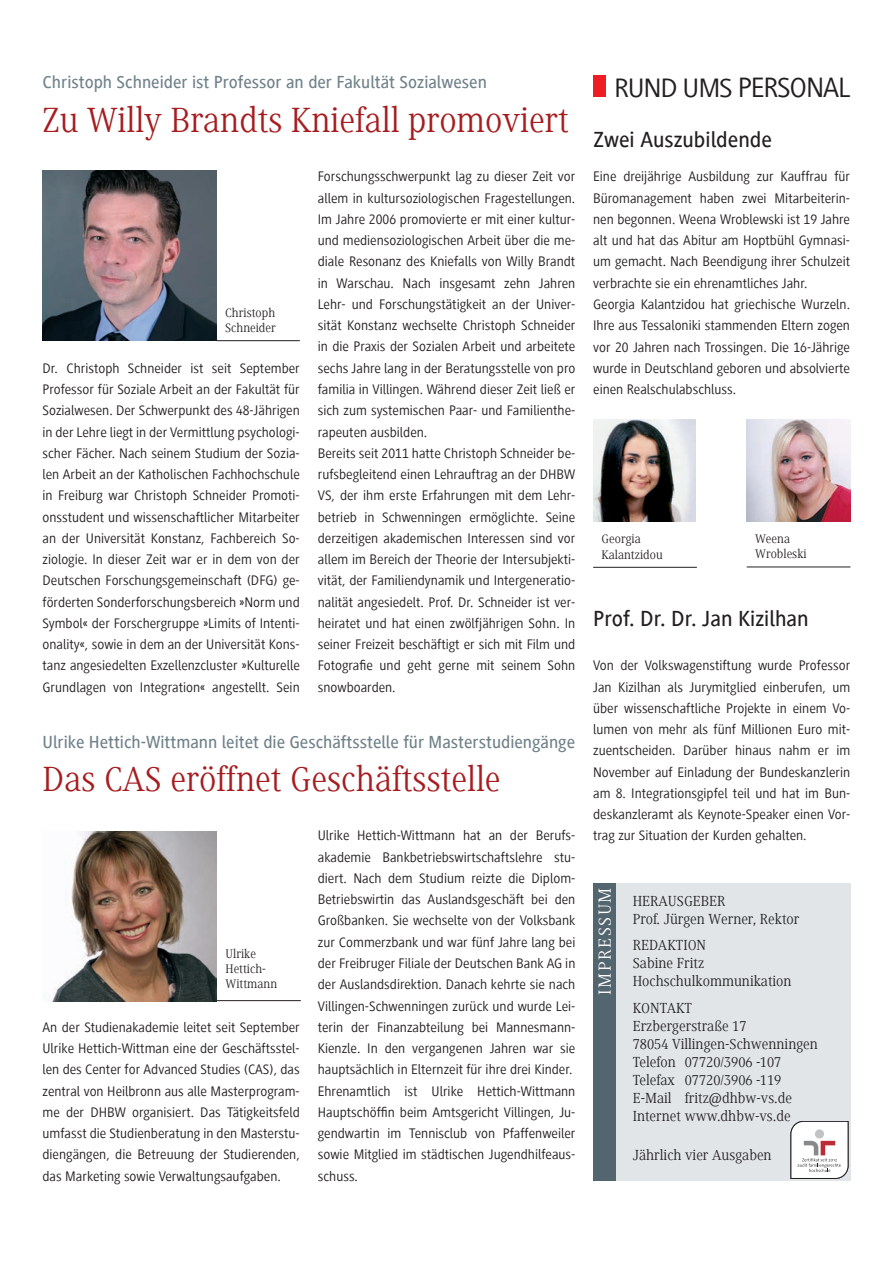
<style>
.page{position:relative;width:893px;height:1263px;background:#fff}
.page>*{position:absolute;margin:0;border:0;box-sizing:border-box;transform-origin:0 0}
.t1{font:36px "Generis Serif Com";color:#a61c1f}
.t2{font:28.8px "Generis Sans Com";letter-spacing:-.04em;color:#231f20}
.t3{font:500 22.5px "Generis Sans Com";color:#231f20}
.t4{font:500 18px "Generis Sans Com";color:#6f818a}
.t5{font:18px "Generis Serif Com";letter-spacing:.08em;color:#fff;scale:1.05 1}
.t6{font:15px/18px "Generis Serif Com";color:#231f20}
.t7{font:14.25px/21.3px "Generis Sans Com";color:#231f20;text-align:justify}
.t8{font:12.75px/15.3px "Generis Serif Com";color:#231f20}
.s1{font-size:27.45px}
</style>
<div class="page">
<div style="left:593px;top:75px;width:13px;height:22px;background:#ee1d23"></div>
<hr style="left:217px;top:1000px;width:84px;height:1px;background:#231f20">
<div style="left:616px;top:883px;width:234px;height:298px;background:#e1e5e8"></div>
<div style="left:593px;top:883px;width:23px;height:298px;background:#53656e"></div>
<svg style="left:791px;top:1121px;width:57px;height:58px;background:#e6e1e2"></svg>
<img style="left:42px;top:171px;width:175px;height:170px">
<hr style="left:217px;top:340px;width:83px;height:1px;background:#231f20">
<hr style="left:747px;top:567px;width:103px;height:1px;background:#231f20">
<hr style="left:593px;top:567px;width:104px;height:1px;background:#231f20">
<img style="left:746px;top:420px;width:104px;height:102px">
<img style="left:51px;top:831px;width:166px;height:170px">
<img style="left:593px;top:420px;width:102px;height:102px">
<p class="t4" style="left:43px;top:73px;width:446px">Christoph Schneider ist Professor an der Fakultät Sozialwesen</p>
<h1 class="t1" style="left:43px;top:100px;width:528px">Zu Willy Brandts Kniefall promoviert</h1>
<p class="t8" style="left:225px;top:305px;width:52px">Christoph<br>Schneider</p>
<p class="t7" style="left:43px;top:357px;width:259px">Dr. Christoph Schneider ist seit September Professor für Soziale Arbeit an der Fakultät für Sozialwesen. Der Schwerpunkt des 48-Jährigen in der Lehre liegt in der Vermittlung psychologi&shy;scher Fächer. Nach seinem Studium der Sozia&shy;len Arbeit an der Katholischen Fachhochschule in Freiburg war Christoph Schneider Promoti&shy;onsstudent und wissenschaftlicher Mitarbeiter an der Universität Konstanz, Fachbereich So&shy;ziologie. In dieser Zeit war er in dem von der Deutschen Forschungsgemeinschaft (DFG) ge&shy;förderten Sonderforschungsbereich »Norm und Symbol« der Forschergruppe »Limits of Intenti&shy;onality«, sowie in dem an der Universität Kons&shy;tanz angesiedelten Exzellenzcluster »Kulturelle Grundlagen von Integration« angestellt. Sein</p>
<p class="t7" style="left:318px;top:166px;width:259px;text-align:left">Forschungsschwerpunkt lag zu dieser Zeit vor allem in kultursoziologischen Fragestellungen.<br>Im Jahre 2006 promovierte er mit einer kultur&shy;und mediensoziologischen Arbeit über die me&shy;diale Resonanz des Kniefalls von Willy Brandt in Warschau. Nach insgesamt zehn Jahren Lehr- und Forschungstätigkeit an der Univer&shy;sität Konstanz wechselte Christoph Schneider in die Praxis der Sozialen Arbeit und arbeitete sechs Jahre lang in der Beratungsstelle von pro familia in Villingen. Während dieser Zeit ließ er sich zum systemischen Paar- und Familienthe&shy;rapeuten ausbilden.<br>Bereits seit 2011 hatte Christoph Schneider be&shy;rufsbegleitend einen Lehrauftrag an der DHBW VS, der ihm erste Erfahrungen mit dem Lehr&shy;betrieb in Schwenningen ermöglichte. Seine derzeitigen akademischen Interessen sind vor allem im Bereich der Theorie der Intersubjekti&shy;vität, der Familiendynamik und Intergeneratio&shy;nalität angesiedelt. Prof. Dr. Schneider ist ver&shy;heiratet und hat einen zwölfjährigen Sohn. In seiner Freizeit beschäftigt er sich mit Film und Fotografie und geht gerne mit seinem Sohn snowboarden.</p>
<p class="t4" style="left:43px;top:732px;width:534px">Ulrike Hettich-Wittmann leitet die Geschäftsstelle für Masterstudiengänge</p>
<h1 class="t1" style="left:43px;top:759px;width:460px">Das CAS eröffnet Geschäftsstelle</h1>
<p class="t8" style="left:226px;top:946px;width:53px">Ulrike<br>Hettich-<br>Wittmann</p>
<p class="t7" style="left:43px;top:1016px;width:259px">An der Studienakademie leitet seit September Ulrike Hettich-Wittman eine der Geschäftsstel&shy;len des Center for Advanced Studies (CAS), das zentral von Heilbronn aus alle Masterprogram&shy;me der DHBW organisiert. Das Tätigkeitsfeld umfasst die Studienberatung in den Masterstu&shy;diengängen, die Betreuung der Studierenden, das Marketing sowie Verwaltungsaufgaben.</p>
<p class="t7" style="left:318px;top:825px;width:259px;text-align:left">Ulrike Hettich-Wittmann hat an der Berufs&shy;akademie Bankbetriebswirtschaftslehre stu&shy;diert. Nach dem Studium reizte die Diplom-Betriebswirtin das Auslandsgeschäft bei den Großbanken. Sie wechselte von der Volksbank zur Commerzbank und war fünf Jahre lang bei der Freibruger Filiale der Deutschen Bank AG in der Auslandsdirektion. Danach kehrte sie nach Villingen-Schwenningen zurück und wurde Lei&shy;terin der Finanzabteilung bei Mannesmann-Kienzle. In den vergangenen Jahren war sie hauptsächlich in Elternzeit für ihre drei Kinder.<br>Ehrenamtlich ist Ulrike Hettich-Wittmann Hauptschöffin beim Amtsgericht Villingen, Ju&shy;gendwartin im Tennisclub von Pfaffenweiler sowie Mitglied im städtischen Jugendhilfeaus&shy;schuss.</p>
<h2 class="t2" style="left:614px;top:71px;width:238px"><span class="s1">RUND UMS</span> PERSONAL</h2>
<h3 class="t3" style="left:594px;top:127px;width:180px">Zwei Auszubildende</h3>
<p class="t7" style="left:593px;top:166px;width:258px;text-align:left">Eine dreijährige Ausbildung zur Kauffrau für Büromanagement haben zwei Mitarbeiterin&shy;nen begonnen. Weena Wroblewski ist 19 Jahre alt und hat das Abitur am Hoptbühl Gymnasi&shy;um gemacht. Nach Beendigung ihrer Schulzeit verbrachte sie ein ehrenamtliches Jahr.<br>Georgia Kalantzidou hat griechische Wurzeln.<br>Ihre aus Tessaloniki stammenden Eltern zogen vor 20 Jahren nach Trossingen. Die 16-Jährige wurde in Deutschland geboren und absolvierte einen Realschulabschluss.</p>
<p class="t8" style="left:602px;top:532px;width:63px">Georgia<br>Kalantzidou</p>
<p class="t8" style="left:755px;top:531px;width:53px">Weena<br>Wrobleski</p>
<h3 class="t3" style="left:593px;top:607px;width:217px">Prof. Dr. Dr. Jan Kizilhan</h3>
<p class="t7" style="left:593px;top:655px;width:259px">Von der Volkswagenstiftung wurde Professor Jan Kizilhan als Jurymitglied einberufen, um über wissenschaftliche Projekte in einem Vo&shy;lumen von mehr als fünf Millionen Euro mit&shy;zuentscheiden. Darüber hinaus nahm er im November auf Einladung der Bundeskanzlerin am 8. Integrationsgipfel teil und hat im Bun&shy;deskanzleramt als Keynote-Speaker einen Vor&shy;trag zur Situation der Kurden gehalten.</p>
<p class="t5" style="left:595px;top:995px;width:104px;rotate:-90deg">IMPRESSUM</p>
<p class="t6" style="left:633px;top:892px;width:168px">HERAUSGEBER<br>Prof. Jürgen Werner, Rektor</p>
<p class="t6" style="left:633px;top:936px;width:160px">REDAKTION<br>Sabine Fritz<br>Hochschulkommunikation</p>
<p class="t6" style="left:633px;top:999px;width:187px">KONTAKT<br>Erzbergerstraße 17<br>78054 Villingen-Schwenningen<br>Telefon 07720/3906 -107<br>Telefax 07720/3906 -119<br>E-Mail fritz@dhbw-vs.de<br>Internet www.dhbw-vs.de</p>
<p class="t6" style="left:633px;top:1146px;width:140px">Jährlich vier Ausgaben</p>
</div>
